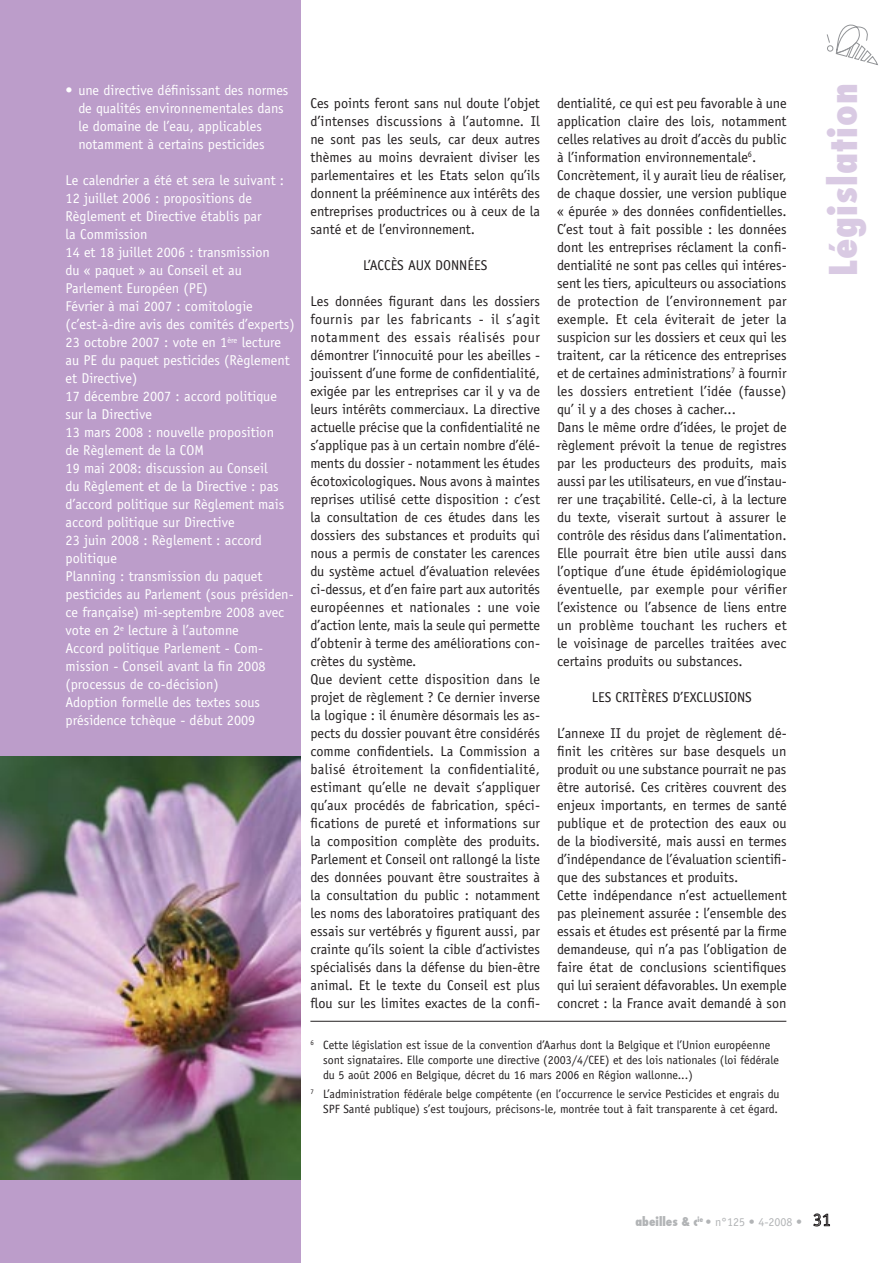
<style>
.page{position:relative;width:893px;height:1263px;background:#fff}
.page>*{position:absolute;margin:0;border:0;box-sizing:border-box;transform-origin:0 0}
.t1{font:800 condensed 37.5px "Futura";letter-spacing:.03em;color:#d9cae3}
.t2{font:14.25px/18px "Officina Sans";color:#231f20;text-align:justify}
.t3{font:14.25px/18px "Officina Sans";color:#fff}
.t4{font:12px/15px "Officina Sans";color:#231f20}
.t5{font:12px "Officina Sans";color:#b2b4b6}
.s1{font-family:"Futura";font-weight:800;font-stretch:condensed}
</style>
<div class="page">
<svg style="left:826px;top:24px;width:52px;height:42px"></svg>
<svg style="left:813px;top:1213px;width:17px;height:13px"></svg>
<div style="left:0;top:0;width:300px;height:1263px;background:#bc9dca"></div>
<img style="left:0;top:756px;width:300px;height:423px">
<hr style="left:310px;top:1021px;width:476px;height:1px;background:#231f20">
<p class="t3" style="left:78px;top:82px;width:212px;text-indent:-13px">• une directive définissant des normes de qualités environnementales dans le domaine de l’eau, applicables notamment à certains pesticides</p>
<p class="t3" style="left:66px;top:172px;width:220px">Le calendrier a été et sera le suivant :</p>
<p class="t3" style="left:66px;top:190px;width:198px">12 juillet 2006 : propositions de<br>Règlement et Directive établis par la Commission</p>
<p class="t3" style="left:66px;top:244px;width:206px">14 et 18 juillet 2006 : transmission du « paquet » au Conseil et au<br>Parlement Européen (PE)</p>
<p class="t3" style="left:66px;top:298px;width:231px">Février à mai 2007 : comitologie (c’est-à-dire avis des comités d’experts)</p>
<p class="t3" style="left:66px;top:334px;width:226px">23 octobre 2007 : vote en 1<sup>ère</sup> lecture au PE du paquet pesticides (Règlement et Directive)</p>
<p class="t3" style="left:66px;top:388px;width:213px">17 décembre 2007 : accord politique sur la Directive</p>
<p class="t3" style="left:66px;top:424px;width:210px">13 mars 2008 : nouvelle proposition de Règlement de la COM</p>
<p class="t3" style="left:66px;top:460px;width:220px">19 mai 2008: discussion au Conseil du Règlement et de la Directive : pas d’accord politique sur Règlement mais accord politique sur Directive</p>
<p class="t3" style="left:66px;top:532px;width:198px">23 juin 2008 : Règlement : accord politique</p>
<p class="t3" style="left:66px;top:568px;width:230px">Planning : transmission du paquet pesticides au Parlement (sous présiden&shy;ce française) mi-septembre 2008 avec vote en 2<sup>e</sup> lecture à l’automne</p>
<p class="t3" style="left:66px;top:640px;width:202px">Accord politique Parlement - Com&shy;mission - Conseil avant la fin 2008 (processus de co-décision)</p>
<p class="t3" style="left:66px;top:694px;width:196px">Adoption formelle des textes sous présidence tchèque - début 2009</p>
<p class="t2" style="left:310px;top:94px;width:231px">Ces points feront sans nul doute l’objet d’intenses discussions à l’automne. Il ne sont pas les seuls, car deux autres thèmes au moins devraient diviser les parlementaires et les Etats selon qu’ils donnent la prééminence aux intérêts des entreprises productrices ou à ceux de la santé et de l’environnement.</p>
<p class="t2" style="left:363px;top:256px;width:126px">L’ACCÈS AUX DONNÉES</p>
<p class="t2" style="left:310px;top:292px;width:231px">Les données figurant dans les dossiers fournis par les fabricants - il s’agit notamment des essais réalisés pour démontrer l’innocuité pour les abeilles - jouissent d’une forme de confidentialité, exigée par les entreprises car il y va de leurs intérêts commerciaux. La directive actuelle précise que la confidentialité ne s’applique pas à un certain nombre d’élé&shy;ments du dossier - notamment les études écotoxicologiques. Nous avons à maintes reprises utilisé cette disposition : c’est la consultation de ces études dans les dossiers des substances et produits qui nous a permis de constater les carences du système actuel d’évaluation relevées ci-dessus, et d’en faire part aux autorités européennes et nationales : une voie d’action lente, mais la seule qui permette d’obtenir à terme des améliorations con&shy;crètes du système.</p>
<p class="t2" style="left:310px;top:670px;width:231px">Que devient cette disposition dans le projet de règlement ? Ce dernier inverse la logique : il énumère désormais les as&shy;pects du dossier pouvant être considérés comme confidentiels. La Commission a balisé étroitement la confidentialité, estimant qu’elle ne devait s’appliquer qu’aux procédés de fabrication, spéci&shy;fications de pureté et informations sur la composition complète des produits.<br>Parlement et Conseil ont rallongé la liste des données pouvant être soustraites à la consultation du public : notamment les noms des laboratoires pratiquant des essais sur vertébrés y figurent aussi, par crainte qu’ils soient la cible d’activistes spécialisés dans la défense du bien-être animal. Et le texte du Conseil est plus flou sur les limites exactes de la confi-</p>
<p class="t2" style="left:557px;top:94px;width:231px">dentialité, ce qui est peu favorable à une application claire des lois, notamment celles relatives au droit d’accès du public à l’information environnementale<sup>6</sup>.</p>
<p class="t2" style="left:557px;top:166px;width:231px">Concrètement, il y aurait lieu de réaliser, de chaque dossier, une version publique « épurée » des données confidentielles.<br>C’est tout à fait possible : les données dont les entreprises réclament la confi&shy;dentialité ne sont pas celles qui intéres&shy;sent les tiers, apiculteurs ou associations de protection de l’environnement par exemple. Et cela éviterait de jeter la suspicion sur les dossiers et ceux qui les traitent, car la réticence des entreprises et de certaines administrations<sup>7</sup> à fournir les dossiers entretient l’idée (fausse) qu’ il y a des choses à cacher...</p>
<p class="t2" style="left:557px;top:418px;width:231px">Dans le même ordre d’idées, le projet de règlement prévoit la tenue de registres par les producteurs des produits, mais aussi par les utilisateurs, en vue d’instau&shy;rer une traçabilité. Celle-ci, à la lecture du texte, viserait surtout à assurer le contrôle des résidus dans l’alimentation.<br>Elle pourrait être bien utile aussi dans l’optique d’une étude épidémiologique éventuelle, par exemple pour vérifier l’existence ou l’absence de liens entre un problème touchant les ruchers et le voisinage de parcelles traitées avec certains produits ou substances.</p>
<p class="t2" style="left:592px;top:688px;width:161px">LES CRITÈRES D’EXCLUSIONS</p>
<p class="t2" style="left:557px;top:724px;width:231px">L’annexe II du projet de règlement dé&shy;finit les critères sur base desquels un produit ou une substance pourrait ne pas être autorisé. Ces critères couvrent des enjeux importants, en termes de santé publique et de protection des eaux ou de la biodiversité, mais aussi en termes d’indépendance de l’évaluation scientifi&shy;que des substances et produits.</p>
<p class="t2" style="left:557px;top:886px;width:231px">Cette indépendance n’est actuellement pas pleinement assurée : l’ensemble des essais et études est présenté par la firme demandeuse, qui n’a pas l’obligation de faire état de conclusions scientifiques qui lui seraient défavorables. Un exemple concret : la France avait demandé à son</p>
<p class="t4" style="left:323px;top:1037px;width:457px;text-indent:-13px"><sup>6</sup> Cette législation est issue de la convention d’Aarhus dont la Belgique et l’Union européenne sont signataires. Elle comporte une directive (2003/4/CEE) et des lois nationales (loi fédérale du 5 août 2006 en Belgique, décret du 16 mars 2006 en Région wallonne...)</p>
<p class="t4" style="left:310px;top:1086px;width:471px;text-align:right"><sup>7</sup> L’administration fédérale belge compétente (en l’occurrence le service Pesticides et engrais du<br>SPF Santé publique) s’est toujours, précisons-le, montrée tout à fait transparente à cet égard.</p>
<p class="t1" style="left:818px;top:276px;width:194px;rotate:-90deg">Législation</p>
<p class="t5" style="left:635px;top:1214px;width:168px"><span class="s1">abeilles &amp; c</span><sup>ie</sup> • n°125 • 4-2008 •</p>
</div>
